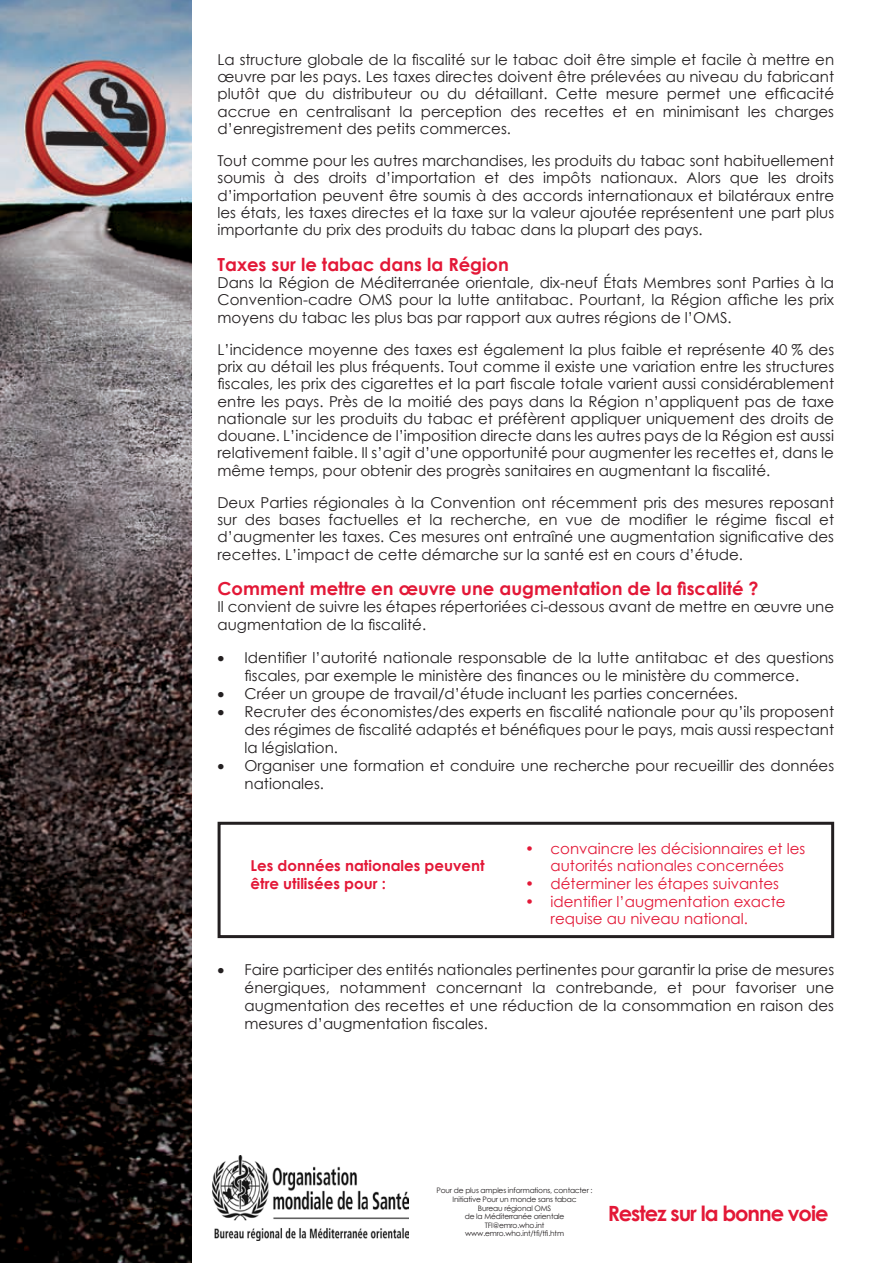
<style>
.page{position:relative;width:893px;height:1263px;background:#fff}
.page>*{position:absolute;margin:0;border:0;box-sizing:border-box;transform-origin:0 0}
.t1{font:700 21px "Century Gothic";letter-spacing:-.05em;color:#e31837}
.t2{font:700 18px "Century Gothic";color:#e31837}
.t3{font:15px/17.2px "Century Gothic";color:#231f20}
.t4{font:15px "Century Gothic";color:#e31837}
.t5{font:700 15px "Century Gothic";color:#e31837}
.t6{font:15px "Symbol";color:#231f20}
.t7{font:7.5px/8.7px "Century Gothic";letter-spacing:-.025em;color:#231f20;text-align:center}
</style>
<div class="page">
<div style="left:218px;top:822px;width:616px;height:116px;border:3px solid #231f20"></div>
<img style="left:0;top:0;width:191px;height:1263px">
<img style="left:213px;top:1156px;width:196px;height:85px">
<p class="t3" style="left:218px;top:51px;width:618px;text-align:right">La structure globale de la fiscalité sur le tabac doit être simple et facile à mettre en œuvre par les pays. Les taxes directes doivent être prélevées au niveau du fabricant efficacité</p>
<p class="t3" style="left:475px;top:85px;width:74px">détaillant.</p>
<p class="t3" style="left:218px;top:85px;width:44px">plutôt</p>
<p class="t3" style="left:333px;top:85px;width:81px">distributeur</p>
<p class="t3" style="left:305px;top:85px;width:21px">du</p>
<p class="t3" style="left:447px;top:85px;width:21px">du</p>
<p class="t3" style="left:556px;top:85px;width:43px">Cette</p>
<p class="t3" style="left:667px;top:85px;width:55px">permet</p>
<p class="t3" style="left:268px;top:85px;width:31px">que</p>
<p class="t3" style="left:420px;top:85px;width:20px">ou</p>
<p class="t3" style="left:606px;top:85px;width:54px">mesure</p>
<p class="t3" style="left:729px;top:85px;width:30px">une</p>
<p class="t3" style="left:306px;top:102px;width:86px">centralisant</p>
<p class="t3" style="left:421px;top:102px;width:83px">perception</p>
<p class="t3" style="left:663px;top:102px;width:78px">minimisant</p>
<p class="t3" style="left:399px;top:102px;width:15px">la</p>
<p class="t3" style="left:510px;top:102px;width:27px">des</p>
<p class="t3" style="left:748px;top:102px;width:20px">les</p>
<p class="t3" style="left:775px;top:102px;width:61px">charges</p>
<p class="t3" style="left:545px;top:102px;width:61px">recettes</p>
<p class="t3" style="left:612px;top:102px;width:16px">et</p>
<p class="t3" style="left:218px;top:102px;width:295px">accrue<br>d’enregistrement des petits commerces.</p>
<p class="t3" style="left:218px;top:152px;width:618px;text-align:right">Tout comme pour les autres marchandises, les produits du tabac sont habituellement droits</p>
<p class="t3" style="left:279px;top:102px;width:20px">en</p>
<p class="t3" style="left:636px;top:102px;width:20px">en</p>
<p class="t3" style="left:274px;top:169px;width:12px">à</p>
<p class="t3" style="left:543px;top:169px;width:50px">impôts</p>
<p class="t3" style="left:218px;top:169px;width:618px">soumis<br>d’importation peuvent être soumis à des accords internationaux et bilatéraux entre les états, les taxes directes et la taxe sur la valeur ajoutée représentent une part plus importante du prix des produits du tabac dans la plupart des pays.</p>
<p class="t2" style="left:218px;top:253px;width:293px">Taxes sur le tabac dans la Région</p>
<p class="t3" style="left:218px;top:274px;width:618px;text-align:justify">Dans la Région de Méditerranée orientale, dix-neuf États Membres sont Parties à la Convention-cadre OMS pour la lutte antitabac. Pourtant, la Région affiche les prix moyens du tabac les plus bas par rapport aux autres régions de ’l OMS.</p>
<p class="t3" style="left:217px;top:340px;width:618px;text-align:justify">’L incidence moyenne des taxes est également la plus faible et représente 40 % des prix au détail les plus fréquents. Tout comme il existe une variation entre les structures fiscales, les prix des cigarettes et la part fiscale totale varient aussi considérablement entre les pays. Près de la moitié des pays dans la Région n’appliquent pas de taxe nationale sur les produits du tabac et préfèrent appliquer uniquement des droits de douane ’L. incidence de ’l imposition directe dans les autres pays de la Région est aussi relativement faible. Il ’s agit d’une opportunité pour augmenter les recettes et, dans le même temps, pour obtenir des progrès sanitaires en augmentant la fiscalité.</p>
<p class="t3" style="left:217px;top:493px;width:618px;text-align:right">Deux Parties régionales à la Convention ont récemment pris des mesures reposant et</p>
<p class="t3" style="left:328px;top:169px;width:40px">droits</p>
<p class="t3" style="left:376px;top:169px;width:101px">d’importation</p>
<p class="t3" style="left:600px;top:169px;width:79px">nationaux.</p>
<p class="t3" style="left:294px;top:169px;width:27px">des</p>
<p class="t3" style="left:508px;top:169px;width:27px">des</p>
<p class="t3" style="left:687px;top:169px;width:36px">Alors</p>
<p class="t3" style="left:768px;top:169px;width:20px">les</p>
<p class="t3" style="left:485px;top:169px;width:16px">et</p>
<p class="t3" style="left:730px;top:169px;width:31px">que</p>
<p class="t3" style="left:716px;top:511px;width:53px">régime</p>
<p class="t3" style="left:329px;top:511px;width:72px">factuelles</p>
<p class="t3" style="left:629px;top:511px;width:60px">modifier</p>
<p class="t3" style="left:775px;top:511px;width:38px">fiscal</p>
<p class="t3" style="left:245px;top:511px;width:27px">des</p>
<p class="t3" style="left:279px;top:511px;width:43px">bases</p>
<p class="t3" style="left:429px;top:511px;width:15px">la</p>
<p class="t3" style="left:451px;top:511px;width:81px">recherche,</p>
<p class="t3" style="left:601px;top:511px;width:22px">de</p>
<p class="t3" style="left:695px;top:511px;width:14px">le</p>
<p class="t3" style="left:407px;top:511px;width:16px">et</p>
<p class="t3" style="left:217px;top:511px;width:618px">sur<br>d’augmenter les taxes. Ces mesures ont entraîné une augmentation significative des recettes ’L. impact de cette démarche sur la santé est en cours d’étude.</p>
<p class="t2" style="left:218px;top:577px;width:543px">Comment mettre en œuvre une augmentation de la fiscalité ?</p>
<p class="t3" style="left:218px;top:598px;width:618px">Il convient de suivre les étapes répertoriées ci-dessous avant de mettre en œuvre une augmentation de la fiscalité.</p>
<p class="t3" style="left:245px;top:648px;width:591px">Identifier ’l autorité nationale responsable de la lutte antitabac et des questions</p>
<p class="t3" style="left:539px;top:511px;width:20px">en</p>
<p class="t3" style="left:565px;top:511px;width:29px">vue</p>
<p class="t6" style="left:218px;top:648px;width:8px">•</p>
<p class="t6" style="left:218px;top:684px;width:8px">•</p>
<p class="t6" style="left:218px;top:702px;width:8px">•</p>
<p class="t6" style="left:218px;top:756px;width:8px">•</p>
<p class="t6" style="left:218px;top:960px;width:8px">•</p>
<p class="t3" style="left:245px;top:666px;width:556px;line-height:18px">fiscales, par exemple le ministère des finances ou le ministère du commerce.<br>Créer un groupe de travail d/ ’étude incluant les parties concernées.</p>
<p class="t3" style="left:245px;top:702px;width:591px">Recruter des économistes/des experts en fiscalité nationale pour qu’ils proposent</p>
<p class="t3" style="left:245px;top:720px;width:591px;line-height:18px">des régimes de fiscalité adaptés et bénéfiques pour le pays, mais aussi respectant la législation.<br>Organiser une formation et conduire une recherche pour recueillir des données</p>
<p class="t3" style="left:245px;top:774px;width:81px">nationales.</p>
<p class="t5" style="left:251px;top:856px;width:236px">Les données nationales peuvent</p>
<p class="t5" style="left:251px;top:874px;width:137px">être utilisées pour :</p>
<p class="t5" style="left:525px;top:839px;width:10px">•</p>
<p class="t4" style="left:551px;top:839px;width:256px">convaincre les décisionnaires et les</p>
<p class="t4" style="left:551px;top:857px;width:235px">autorités nationales concernées</p>
<p class="t4" style="left:525px;top:875px;width:11px">•</p>
<p class="t4" style="left:551px;top:875px;width:230px">déterminer les étapes suivantes</p>
<p class="t4" style="left:525px;top:892px;width:11px">•</p>
<p class="t4" style="left:551px;top:892px;width:236px">identifier ’l augmentation exacte</p>
<p class="t4" style="left:551px;top:909px;width:199px">requise au niveau national.</p>
<p class="t3" style="left:245px;top:960px;width:591px">Faire participer des entités nationales pertinentes pour garantir la prise de mesures</p>
<p class="t3" style="left:245px;top:978px;width:591px;line-height:18px">énergiques,<br>augmentation des recettes et une réduction de la consommation en raison des mesures d’augmentation fiscales.</p>
<p class="t3" style="left:736px;top:978px;width:62px">favoriser</p>
<p class="t3" style="left:532px;top:978px;width:15px">la</p>
<p class="t3" style="left:556px;top:978px;width:103px">contrebande,</p>
<p class="t3" style="left:340px;top:978px;width:88px">notamment</p>
<p class="t3" style="left:436px;top:978px;width:88px">concernant</p>
<p class="t3" style="left:667px;top:978px;width:16px">et</p>
<p class="t3" style="left:692px;top:978px;width:35px">pour</p>
<p class="t3" style="left:806px;top:978px;width:30px">une</p>
<p class="t7" style="left:437px;top:1186px;width:158px">Pour de plus amples informations, contacter :<br>Initiative Pour un monde sans tabac<br>Bureau régional OMS<br>de la Méditerranée orientale<br>TFI@emro.who.int www.emro.who.int/tfi/tfi.htm</p>
<h1 class="t1" style="left:608px;top:1200px;width:222px">Restez sur la bonne voie</h1>
</div>
